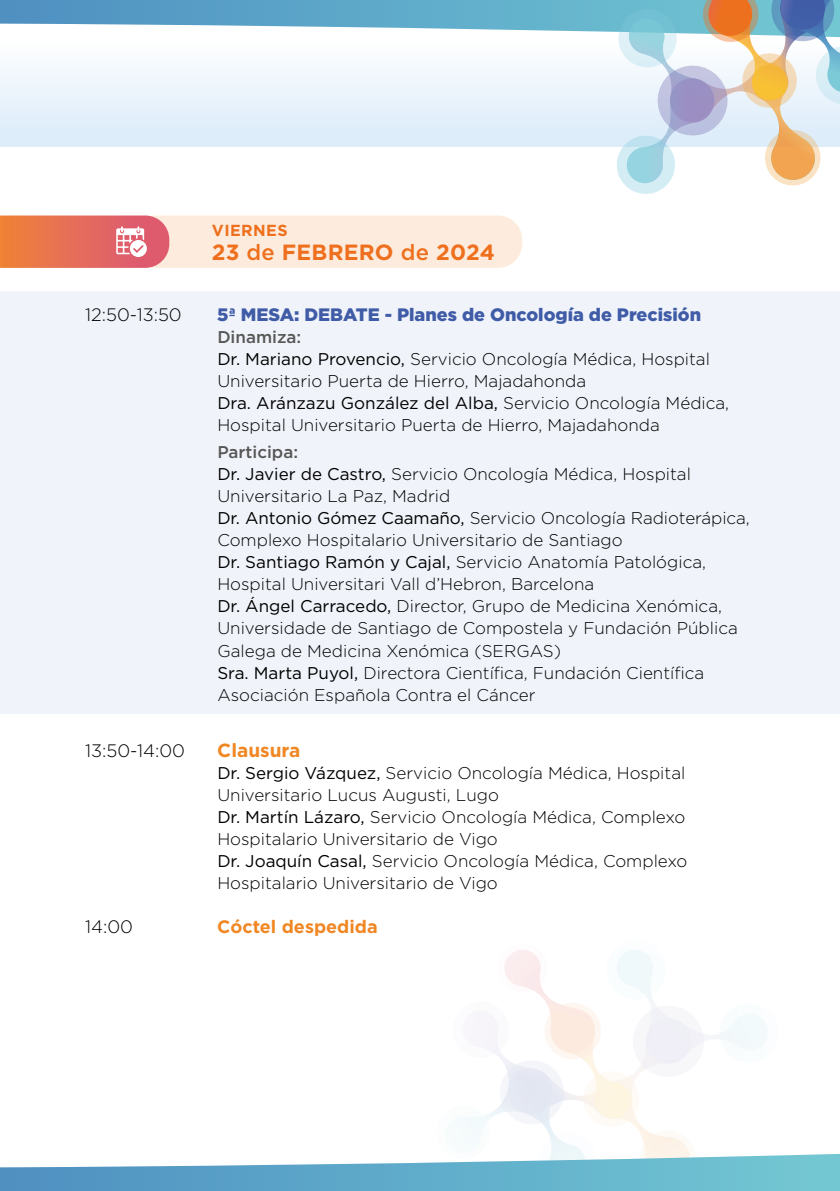
<style>
.page{position:relative;width:840px;height:1191px;background:#fff}
.page>*{position:absolute;margin:0;border:0;box-sizing:border-box;transform-origin:0 0}
.t1{font:700 22px "Gotham";letter-spacing:.01em;color:#ee701e}
.t2{font:700 19px "Gotham";color:#f18723}
.t3{font:900 18px "Gotham";color:#405ca7}
.t4{font:300 18px "Gotham";color:#000}
.t5{font:700 18px "Gotham";color:#f18723}
.t6{font:300 17px/22px "Gotham";color:#000}
.t7{font:700 16px "Gotham";letter-spacing:.025em;color:#ee701e}
.s1{font-weight:500}
.s2{font-weight:500;color:#575756}
.s3{font-weight:400}
</style>
<div class="page">
<div style="left:0;top:291px;width:839px;height:422px;background:#f0f4fa"></div>
<svg style="left:0;top:950px;width:839px;height:241px"></svg>
<div style="left:131px;top:215px;width:391px;height:53px;background:#fdecdd;border-radius:24px"></div>
<svg style="left:0;top:215px;width:169px;height:53px;background:#e77966"></svg>
<svg style="left:0;top:0;width:839px;height:194px"></svg>
<p class="t7" style="left:212px;top:220px;width:77px">VIERNES</p>
<p class="t1" style="left:212px;top:238px;width:284px">23 <span class="s1">de</span> FEBRERO <span class="s1">de</span> 2024</p>
<p class="t4" style="left:85px;top:303px;width:98px">12:50-13:50</p>
<p class="t3" style="left:217px;top:302px;width:485px">5ª MESA: DEBATE - Planes de Oncología de Precisión</p>
<p class="t6" style="left:217px;top:325px;width:513px"><span class="s2">Dinamiza:<br></span><span class="s3">Dr. Mariano Provencio,</span> Servicio Oncología Médica, Hospital Universitario Puerta de Hierro, Majadahonda<br><span class="s3">Dra. Aránzazu González del Alba,</span> Servicio Oncología Médica, Hospital Universitario Puerta de Hierro, Majadahonda</p>
<p class="t6" style="left:217px;top:441px;width:533px"><span class="s2">Participa:<br></span><span class="s3">Dr. Javier de Castro,</span> Servicio Oncología Médica, Hospital Universitario La Paz, Madrid<br><span class="s3">Dr. Antonio Gómez Caamaño,</span> Servicio Oncología Radioterápica, Complexo Hospitalario Universitario de Santiago<br><span class="s3">Dr. Santiago Ramón y Cajal,</span> Servicio Anatomía Patológica, Hospital Universitari Vall d’Hebron, Barcelona<br><span class="s3">Dr. Ángel Carracedo,</span> Director, Grupo de Medicina Xenómica, Universidade de Santiago de Compostela y Fundación Pública Galega de Medicina Xenómica (SERGAS)<br><span class="s3">Sra. Marta Puyol,</span> Directora Científica, Fundación Científica Asociación Española Contra el Cáncer</p>
<p class="t4" style="left:85px;top:739px;width:101px">13:50-14:00</p>
<p class="t2" style="left:217px;top:737px;width:84px">Clausura</p>
<p class="t6" style="left:217px;top:761px;width:471px"><span class="s3">Dr. Sergio Vázquez,</span> Servicio Oncología Médica, Hospital Universitario Lucus Augusti, Lugo<br><span class="s3">Dr. Martín Lázaro,</span> Servicio Oncología Médica, Complexo Hospitalario Universitario de Vigo<br><span class="s3">Dr. Joaquín Casal,</span> Servicio Oncología Médica, Complexo Hospitalario Universitario de Vigo</p>
<p class="t4" style="left:85px;top:915px;width:49px">14:00</p>
<p class="t5" style="left:217px;top:914px;width:162px">Cóctel despedida</p>
</div>
